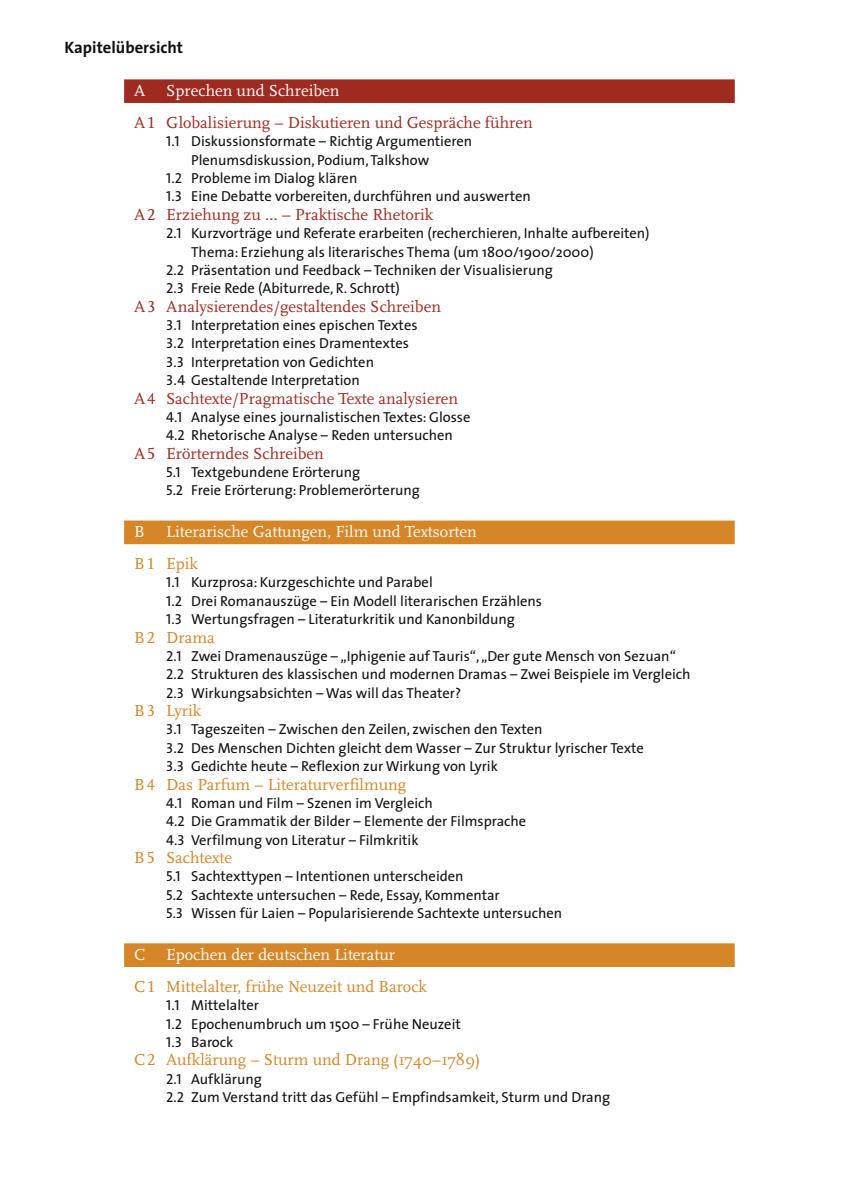
<style>
.page{position:relative;width:844px;height:1191px;background:#fff}
.page>*{position:absolute;margin:0;border:0;box-sizing:border-box;transform-origin:0 0}
._63_1_Inhalt_Ü2_Rot{font:16.62px "Scala CV";color:#9f2a20}
._63_2_Inhalt_Ü2_Oran{font:16.62px "Scala CV";color:#d68527}
._62_2_Inhalt_Ü1_Oran{font:16.62px "Scala CV";color:#fff}
._62_1_Inhalt_Ü1_Rot{font:16.62px "Scala CV";color:#fff}
._61_Inhalt_Kapitelüb{font:16.62px "The Sans CV Bold";color:#101111}
._64_Inhalt_Ü3{font:14.53px/18.4px "The Sans CV";color:#101111}
.s1{font-family:"Scala CV Caps"}
.s2{font-family:"The Sans CV Caps"}
</style>
<div class="page">
<div style="left:124px;top:79px;width:610px;height:24px;background:#9f2a20"></div>
<div style="left:124px;top:520px;width:610px;height:24px;background:#d68527"></div>
<div style="left:124px;top:943px;width:610px;height:24px;background:#d68527"></div>
<p class="_61_Inhalt_Kapitelüb" style="left:64px;top:33px;width:120px">Kapitelübersicht</p>
<p class="_62_1_Inhalt_Ü1_Rot" style="left:134px;top:82px;width:207px">A Sprechen und Schreiben</p>
<p class="_63_1_Inhalt_Ü2_Rot" style="left:134px;top:113px;width:400px"><span class="s1">A1</span> Globalisierung – Diskutieren und Gespräche führen</p>
<p class="_64_Inhalt_Ü3" style="left:191px;top:132px;width:282px;text-indent:-25px"><span class="s2">1.1</span> Diskussionsformate – Richtig Argumentieren<br>Plenumsdiskussion, Podium, Talkshow</p>
<p class="_64_Inhalt_Ü3" style="left:166px;top:168px;width:192px"><span class="s2">1.2</span> Probleme im Dialog klären</p>
<p class="_64_Inhalt_Ü3" style="left:166px;top:187px;width:366px"><span class="s2">1.3</span> Eine Debatte vorbereiten, durchführen und auswerten</p>
<p class="_63_1_Inhalt_Ü2_Rot" style="left:134px;top:205px;width:300px"><span class="s1">A2</span> Erziehung zu … – Praktische Rhetorik</p>
<p class="_64_Inhalt_Ü3" style="left:191px;top:223px;width:460px;text-indent:-25px"><span class="s2">2.1</span> Kurzvorträge und Referate erarbeiten (recherchieren, Inhalte aufbereiten)<br>Thema: Erziehung als literarisches Thema (um 1800/1900/2000)</p>
<p class="_64_Inhalt_Ü3" style="left:166px;top:260px;width:388px"><span class="s2">2.2</span> Präsentation und Feedback – Techniken der Visualisierung</p>
<p class="_64_Inhalt_Ü3" style="left:166px;top:279px;width:235px"><span class="s2">2.3</span> Freie Rede (Abiturrede, R. Schrott)</p>
<p class="_63_1_Inhalt_Ü2_Rot" style="left:134px;top:297px;width:308px"><span class="s1">A3</span> Analysierendes/gestaltendes Schreiben</p>
<p class="_64_Inhalt_Ü3" style="left:166px;top:315px;width:253px"><span class="s2">3.1</span> Interpretation eines epischen Textes</p>
<p class="_64_Inhalt_Ü3" style="left:166px;top:334px;width:244px"><span class="s2">3.2</span> Interpretation eines Dramentextes</p>
<p class="_64_Inhalt_Ü3" style="left:166px;top:352px;width:209px"><span class="s2">3.3</span> Interpretation von Gedichten</p>
<p class="_64_Inhalt_Ü3" style="left:166px;top:370px;width:195px"><span class="s2">3.4</span> Gestaltende Interpretation</p>
<p class="_63_1_Inhalt_Ü2_Rot" style="left:134px;top:389px;width:325px"><span class="s1">A4</span> Sachtexte/Pragmatische Texte analysieren</p>
<p class="_64_Inhalt_Ü3" style="left:166px;top:407px;width:305px"><span class="s2">4.1</span> Analyse eines journalistischen Textes: Glosse</p>
<p class="_64_Inhalt_Ü3" style="left:166px;top:426px;width:288px"><span class="s2">4.2</span> Rhetorische Analyse – Reden untersuchen</p>
<p class="_63_1_Inhalt_Ü2_Rot" style="left:134px;top:444px;width:191px"><span class="s1">A5</span> Erörterndes Schreiben</p>
<p class="_64_Inhalt_Ü3" style="left:166px;top:462px;width:195px"><span class="s2">5.1</span> Textgebundene Erörterung</p>
<p class="_64_Inhalt_Ü3" style="left:166px;top:481px;width:255px"><span class="s2">5.2</span> Freie Erörterung: Problemerörterung</p>
<p class="_62_2_Inhalt_Ü1_Oran" style="left:134px;top:523px;width:12px">B</p>
<p class="_62_2_Inhalt_Ü1_Oran" style="left:166px;top:523px;width:312px">Literarische Gattungen, Film und Textsorten</p>
<p class="_63_2_Inhalt_Ü2_Oran" style="left:134px;top:554px;width:65px"><span class="s1">B1</span> Epik</p>
<p class="_64_Inhalt_Ü3" style="left:166px;top:573px;width:268px"><span class="s2">1.1</span> Kurzprosa: Kurzgeschichte und Parabel</p>
<p class="_64_Inhalt_Ü3" style="left:166px;top:591px;width:377px"><span class="s2">1.2</span> Drei Romanauszüge – Ein Modell literarischen Erzählens</p>
<p class="_64_Inhalt_Ü3" style="left:166px;top:609px;width:350px"><span class="s2">1.3</span> Wertungsfragen – Literaturkritik und Kanonbildung</p>
<p class="_63_2_Inhalt_Ü2_Oran" style="left:134px;top:628px;width:82px"><span class="s1">B2</span> Drama</p>
<p class="_64_Inhalt_Ü3" style="left:166px;top:646px;width:511px"><span class="s2">2.1</span> Zwei Dramenauszüge – „Iphigenie auf Tauris“, „Der gute Mensch von Sezuan“</p>
<p class="_64_Inhalt_Ü3" style="left:166px;top:664px;width:525px"><span class="s2">2.2</span> Strukturen des klassischen und modernen Dramas – Zwei Beispiele im Vergleich</p>
<p class="_64_Inhalt_Ü3" style="left:166px;top:683px;width:296px"><span class="s2">2.3</span> Wirkungsabsichten – Was will das Theater?</p>
<p class="_63_2_Inhalt_Ü2_Oran" style="left:134px;top:701px;width:69px"><span class="s1">B3</span> Lyrik</p>
<p class="_64_Inhalt_Ü3" style="left:166px;top:720px;width:377px"><span class="s2">3.1</span> Tageszeiten – Zwischen den Zeilen, zwischen den Texten</p>
<p class="_64_Inhalt_Ü3" style="left:166px;top:738px;width:479px"><span class="s2">3.2</span> Des Menschen Dichten gleicht dem Wasser – Zur Struktur lyrischer Texte</p>
<p class="_64_Inhalt_Ü3" style="left:166px;top:756px;width:333px"><span class="s2">3.3</span> Gedichte heute – Reflexion zur Wirkung von Lyrik</p>
<p class="_63_2_Inhalt_Ü2_Oran" style="left:134px;top:775px;width:274px"><span class="s1">B4</span> Das Parfum – Literaturverfilmung</p>
<p class="_64_Inhalt_Ü3" style="left:166px;top:793px;width:268px"><span class="s2">4.1</span> Roman und Film – Szenen im Vergleich</p>
<p class="_64_Inhalt_Ü3" style="left:166px;top:811px;width:361px"><span class="s2">4.2</span> Die Grammatik der Bilder – Elemente der Filmsprache</p>
<p class="_64_Inhalt_Ü3" style="left:166px;top:830px;width:254px"><span class="s2">4.3</span> Verfilmung von Literatur – Filmkritik</p>
<p class="_63_2_Inhalt_Ü2_Oran" style="left:134px;top:848px;width:99px"><span class="s1">B5</span> Sachtexte</p>
<p class="_64_Inhalt_Ü3" style="left:166px;top:867px;width:299px"><span class="s2">5.1</span> Sachtexttypen – Intentionen unterscheiden</p>
<p class="_64_Inhalt_Ü3" style="left:166px;top:885px;width:335px"><span class="s2">5.2</span> Sachtexte untersuchen – Rede, Essay, Kommentar</p>
<p class="_64_Inhalt_Ü3" style="left:166px;top:903px;width:397px"><span class="s2">5.3</span> Wissen für Laien – Popularisierende Sachtexte untersuchen</p>
<p class="_62_2_Inhalt_Ü1_Oran" style="left:134px;top:945px;width:13px">C</p>
<p class="_62_2_Inhalt_Ü1_Oran" style="left:166px;top:945px;width:230px">Epochen der deutschen Literatur</p>
<p class="_63_2_Inhalt_Ü2_Oran" style="left:134px;top:977px;width:294px"><span class="s1">C1</span> Mittelalter, frühe Neuzeit und Barock</p>
<p class="_64_Inhalt_Ü3" style="left:166px;top:995px;width:94px"><span class="s2">1.1</span> Mittelalter</p>
<p class="_64_Inhalt_Ü3" style="left:166px;top:1014px;width:296px"><span class="s2">1.2</span> Epochenumbruch um 1500 – Frühe Neuzeit</p>
<p class="_64_Inhalt_Ü3" style="left:166px;top:1032px;width:69px"><span class="s2">1.3</span> Barock</p>
<p class="_63_2_Inhalt_Ü2_Oran" style="left:134px;top:1050px;width:348px"><span class="s1">C2</span> Aufklärung – Sturm und Drang (1740–1789)</p>
<p class="_64_Inhalt_Ü3" style="left:166px;top:1069px;width:97px"><span class="s2">2.1</span> Aufklärung</p>
<p class="_64_Inhalt_Ü3" style="left:166px;top:1087px;width:445px"><span class="s2">2.2</span> Zum Verstand tritt das Gefühl – Empfindsamkeit, Sturm und Drang</p>
</div>
